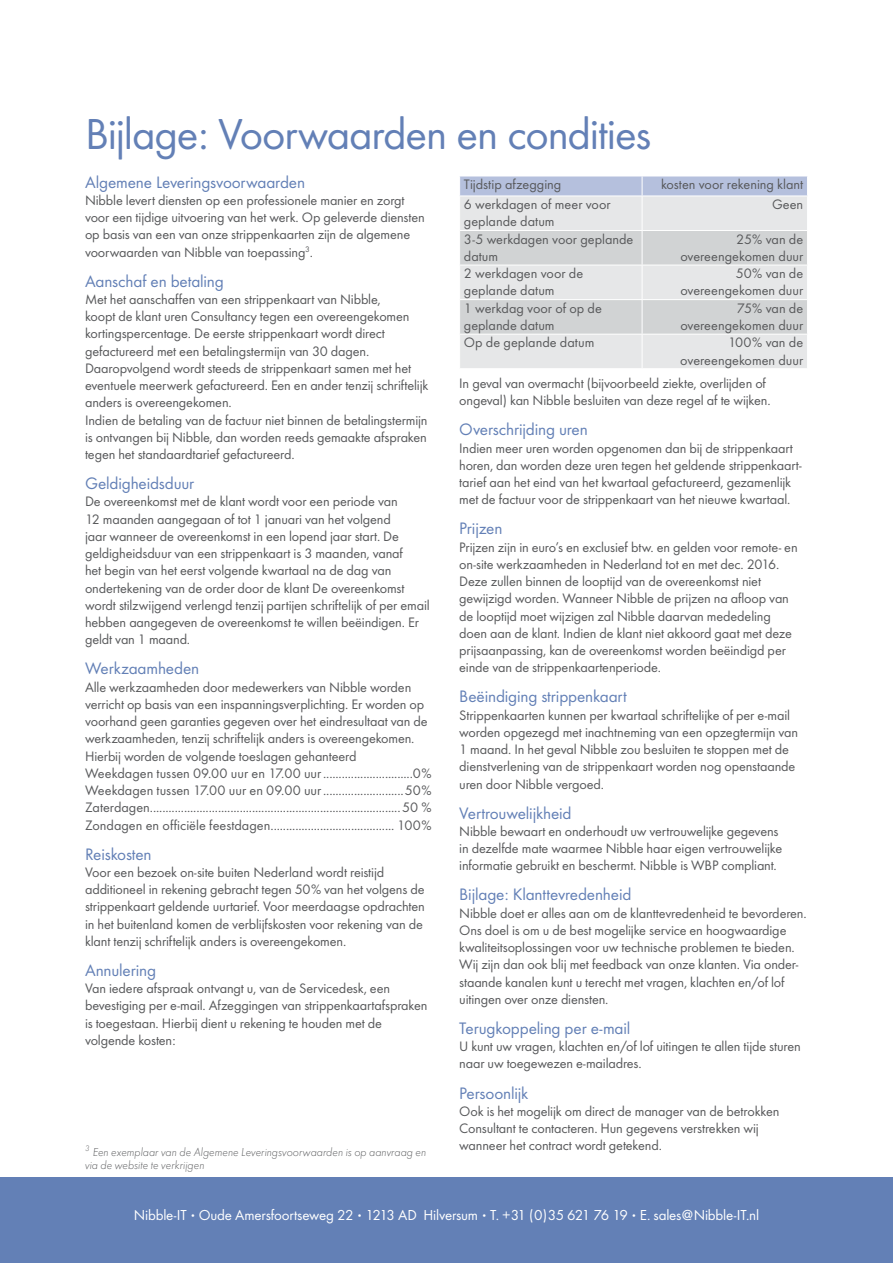
<style>
.page{position:relative;width:893px;height:1263px;background:#fff}
.page>*{position:absolute;margin:0;border:0;box-sizing:border-box;transform-origin:0 0}
.t1{font:45px "Futura T Book Ro 1";letter-spacing:-.03em;color:#6380b6}
.t2{font:17.25px "Futura T Book Ro 1";letter-spacing:-.01em;color:#6380b6}
.t3{font:15px "Futura T Book Ro 1";letter-spacing:-.015em;color:#fff}
.t4{font:14.25px/17.2px "Futura T Book Ro 1";letter-spacing:-.01em;color:#58595b}
.t5{font:italic 300 12px/13.5px "Futura T";letter-spacing:-.005em;color:#58595b}
.s1{font-size:25.5px}
</style>
<div class="page">
<div style="left:0;top:1178px;width:893px;height:85px;background:#6380b6"></div>
<div style="left:460px;top:197px;width:347px;height:171px;background:#e6e7e8"></div>
<svg style="left:460px;top:231px;width:347px;height:103px"></svg>
<svg style="left:460px;top:176px;width:347px;height:20px"></svg>
<hr style="left:642px;top:196px;width:1px;height:34px;background:#fff">
<hr style="left:459px;top:230px;width:183px;height:1px;background:#fff">
<hr style="left:642px;top:230px;width:166px;height:1px;background:#fff">
<hr style="left:642px;top:231px;width:1px;height:34px;background:#fff">
<hr style="left:459px;top:265px;width:183px;height:1px;background:#fff">
<hr style="left:642px;top:265px;width:166px;height:1px;background:#fff">
<hr style="left:642px;top:265px;width:1px;height:34px;background:#fff">
<hr style="left:459px;top:299px;width:183px;height:1px;background:#fff">
<hr style="left:642px;top:299px;width:166px;height:1px;background:#fff">
<hr style="left:642px;top:300px;width:1px;height:34px;background:#fff">
<hr style="left:459px;top:334px;width:183px;height:1px;background:#fff">
<hr style="left:642px;top:334px;width:166px;height:1px;background:#fff">
<hr style="left:642px;top:334px;width:1px;height:34px;background:#fff">
<h1 class="t1" style="left:85px;top:108px;width:568px">Bijlage: Voorwaarden en condities</h1>
<p class="t2" style="left:85px;top:172px;width:222px">Algemene Leveringsvoorwaarden</p>
<p class="t4" style="left:85px;top:191px;width:341px">Nibble levert diensten op een professionele manier en zorgt voor een tijdige uitvoering van het werk. Op geleverde diensten op basis van een van onze strippenkaarten zijn de algemene voorwaarden van Nibble van toepassing<sup>3</sup>.</p>
<p class="t2" style="left:85px;top:271px;width:140px">Aanschaf en betaling</p>
<p class="t4" style="left:85px;top:290px;width:345px">Met het aanschaffen van een strippenkaart van Nibble,<br>koopt de klant uren Consultancy tegen een overeengekomen kortingspercentage. De eerste strippenkaart wordt direct gefactureerd met een betalingstermijn van 30 dagen.<br>Daaropvolgend wordt steeds de strippenkaart samen met het eventuele meerwerk gefactureerd. Een en ander tenzij schriftelijk anders is overeengekomen.<br>Indien de betaling van de factuur niet binnen de betalingstermijn is ontvangen bij Nibble, dan worden reeds gemaakte afspraken tegen het standaardtarief gefactureerd.</p>
<p class="t2" style="left:85px;top:473px;width:111px">Geldigheidsduur</p>
<p class="t4" style="left:85px;top:493px;width:346px">De overeenkomst met de klant wordt voor een periode van<br>12 maanden aangegaan of tot 1 januari van het volgend<br>jaar wanneer de overeenkomst in een lopend jaar start. De geldigheidsduur van een strippenkaart is 3 maanden, vanaf<br>het begin van het eerst volgende kwartaal na de dag van ondertekening van de order door de klant De overeenkomst wordt stilzwijgend verlengd tenzij partijen schriftelijk of per email hebben aangegeven de overeenkomst te willen beëindigen. Er geldt van 1 maand.</p>
<p class="t2" style="left:85px;top:659px;width:116px">Werkzaamheden</p>
<p class="t4" style="left:85px;top:678px;width:348px">Alle werkzaamheden door medewerkers van Nibble worden verricht op basis van een inspanningsverplichting. Er worden op voorhand geen garanties gegeven over het eindresultaat van de werkzaamheden, tenzij schriftelijk anders is overeengekomen.<br>Hierbij worden de volgende toeslagen gehanteerd<br>Weekdagen tussen 09.00 uur en 17.00 uur.............................0% Weekdagen tussen 17.00 uur en 09.00 uur..........................50% Zaterdagen.................................................................................50 % Zondagen en officiële feestdagen........................................ 100%</p>
<p class="t2" style="left:85px;top:844px;width:68px">Reiskosten</p>
<p class="t4" style="left:85px;top:863px;width:341px">Voor een bezoek on-site buiten Nederland wordt reistijd additioneel in rekening gebracht tegen 50% van het volgens de strippenkaart geldende uurtarief. Voor meerdaagse opdrachten in het buitenland komen de verblijfskosten voor rekening van de klant tenzij schriftelijk anders is overeengekomen.</p>
<p class="t2" style="left:85px;top:960px;width:73px">Annulering</p>
<p class="t4" style="left:85px;top:980px;width:344px">Van iedere afspraak ontvangt u, van de Servicedesk, een bevestiging per e-mail. Afzeggingen van strippenkaartafspraken is toegestaan. Hierbij dient u rekening te houden met de volgende kosten:</p>
<p class="t4" style="left:464px;top:176px;width:99px">Tijdstip afzegging</p>
<p class="t4" style="left:661px;top:176px;width:144px">kosten voor rekening klant</p>
<p class="t4" style="left:464px;top:196px;width:148px">6 werkdagen of meer voor geplande datum</p>
<p class="t4" style="left:772px;top:196px;width:33px">Geen</p>
<p class="t4" style="left:464px;top:230px;width:171px">3-5 werkdagen voor geplande datum</p>
<p class="t4" style="left:680px;top:230px;width:124px;text-align:right">25% van de overeengekomen duur</p>
<p class="t4" style="left:464px;top:265px;width:121px">2 werkdagen voor de geplande datum</p>
<p class="t4" style="left:680px;top:265px;width:124px;text-align:right">50% van de overeengekomen duur</p>
<p class="t4" style="left:464px;top:299px;width:140px">1 werkdag voor of op de geplande datum</p>
<p class="t4" style="left:680px;top:299px;width:124px;text-align:right">75% van de overeengekomen duur</p>
<p class="t4" style="left:464px;top:334px;width:132px">Op de geplande datum</p>
<p class="t4" style="left:680px;top:334px;width:124px;text-align:right">100% van de overeengekomen duur</p>
<p class="t4" style="left:459px;top:375px;width:313px">In geval van overmacht (bijvoorbeeld ziekte, overlijden of ongeval) kan Nibble besluiten van deze regel af te wijken.</p>
<p class="t2" style="left:459px;top:420px;width:130px">Overschrijding uren</p>
<p class="t4" style="left:459px;top:439px;width:344px">Indien meer uren worden opgenomen dan bij de strippenkaart horen, dan worden deze uren tegen het geldende strippenkaart&shy;tarief aan het eind van het kwartaal gefactureerd, gezamenlijk met de factuur voor de strippenkaart van het nieuwe kwartaal.</p>
<p class="t2" style="left:459px;top:519px;width:45px">Prijzen</p>
<p class="t4" style="left:459px;top:538px;width:340px">Prijzen zijn in euro’s en exclusief btw. en gelden voor remote- en on-site werkzaamheden in Nederland tot en met dec. 2016.<br>Deze zullen binnen de looptijd van de overeenkomst niet gewijzigd worden. Wanneer Nibble de prijzen na afloop van de looptijd moet wijzigen zal Nibble daarvan mededeling doen aan de klant. Indien de klant niet akkoord gaat met deze prijsaanpassing, kan de overeenkomst worden beëindigd per einde van de strippenkaartenperiode.</p>
<p class="t2" style="left:459px;top:687px;width:169px">Beëindiging strippenkaart</p>
<p class="t4" style="left:459px;top:706px;width:340px">Strippenkaarten kunnen per kwartaal schriftelijke of per e-mail worden opgezegd met inachtneming van een opzegtermijn van 1 maand. In het geval Nibble zou besluiten te stoppen met de dienstverlening van de strippenkaart worden nog openstaande uren door Nibble vergoed.</p>
<p class="t2" style="left:459px;top:803px;width:114px">Vertrouwelijkheid</p>
<p class="t4" style="left:459px;top:822px;width:325px">Nibble bewaart en onderhoudt uw vertrouwelijke gegevens in dezelfde mate waarmee Nibble haar eigen vertrouwelijke informatie gebruikt en beschermt. Nibble is WBP compliant.</p>
<p class="t2" style="left:459px;top:885px;width:174px">Bijlage: Klanttevredenheid</p>
<p class="t4" style="left:459px;top:904px;width:349px">Nibble doet er alles aan om de klanttevredenheid te bevorderen.<br>Ons doel is om u de best mogelijke service en hoogwaardige kwaliteitsoplossingen voor uw technische problemen te bieden.<br>Wij zijn dan ook blij met feedback van onze klanten. Via onder&shy;staande kanalen kunt u terecht met vragen, klachten en/of lof uitingen over onze diensten.</p>
<p class="t2" style="left:459px;top:1018px;width:173px">Terugkoppeling per e-mail</p>
<p class="t4" style="left:459px;top:1038px;width:343px">U kunt uw vragen, klachten en/of lof uitingen te allen tijde sturen naar uw toegewezen e-mailadres.</p>
<p class="t2" style="left:459px;top:1083px;width:71px">Persoonlijk</p>
<p class="t4" style="left:459px;top:1102px;width:322px">Ook is het mogelijk om direct de manager van de betrokken<br>Consultant te contacteren. Hun gegevens verstrekken wij wanneer het contract wordt getekend.</p>
<p class="t5" style="left:85px;top:1145px;width:343px"><sup>3</sup> Een exemplaar van de Algemene Leveringsvoorwaarden is op aanvraag en via de website te verkrijgen</p>
<p class="t3" style="left:134px;top:1206px;width:627px">Nibble-IT <span class="s1">•</span> Oude Amersfoortseweg 22 <span class="s1">•</span> 1213 AD Hilversum <span class="s1">•</span> T. +31 (0)35 621 76 19 <span class="s1">•</span> E. sales@Nibble-IT.nl</p>
</div>
